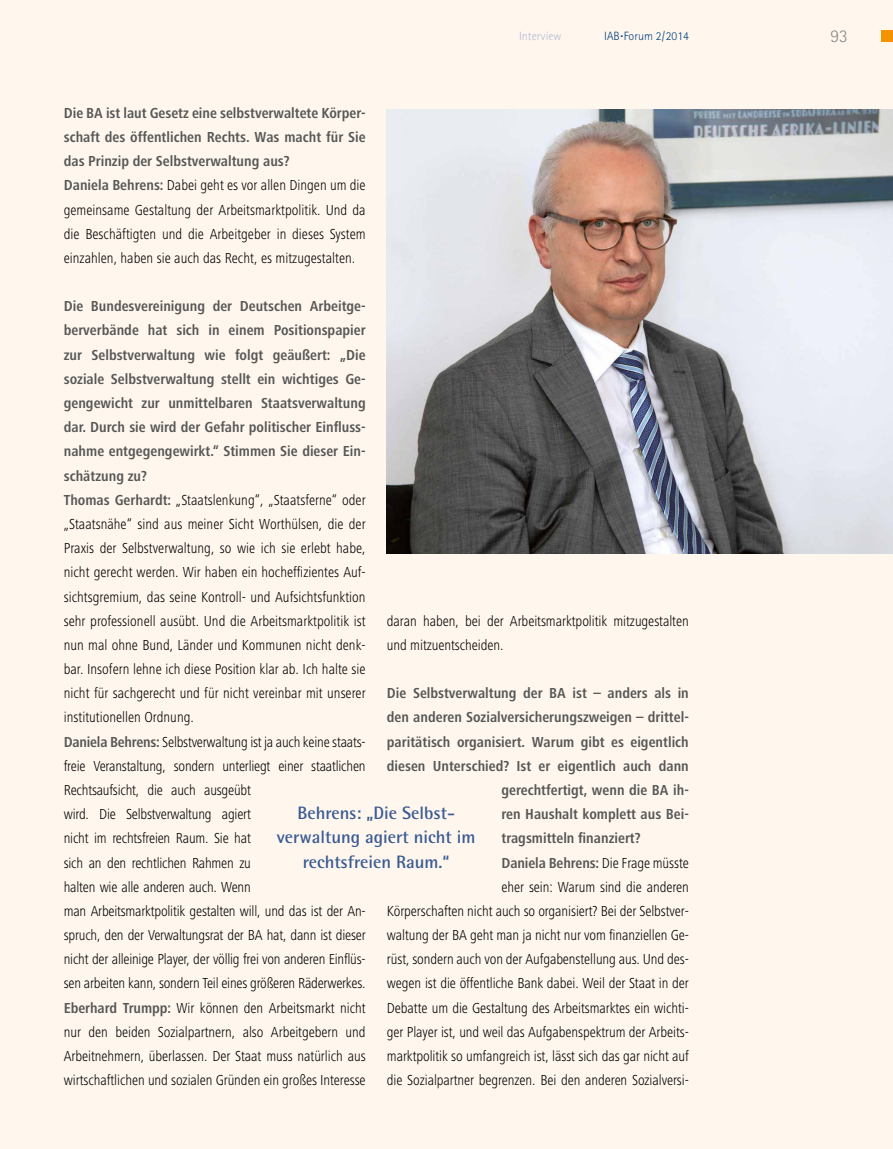
<style>
.page{position:relative;width:893px;height:1149px;background:#fff}
.page>*{position:absolute;margin:0;border:0;box-sizing:border-box;transform-origin:0 0}
.t1{font:700 18px/24.2px "Rotis Semi Sans";color:#3a5b93;text-align:center}
.t2{font:300 18px "Rotis Sans Serif";color:#878787}
.t3{font:300 condensed 15px/24.2px "Frutiger Next LT";letter-spacing:-.005em;color:#000}
.t4{font:700 condensed 15px "Frutiger Next LT";color:#575756}
.t5{font:300 12px "Rotis Sans Serif";color:#003f7d}
.t6{font:300 12px "Rotis Sans Serif";color:#b3b9d5}
.s1{font-weight:700;color:#575756}
.s2{font-weight:300;color:#000}
</style>
<div class="page">
<div style="left:0;top:0;width:893px;height:1148px;background:#fff7ee"></div>
<div style="left:881px;top:30px;width:12px;height:12px;background:#f39300"></div>
<img style="left:387px;top:109px;width:506px;height:444px">
<p class="t6" style="left:519px;top:29px;width:44px">Interview</p>
<p class="t5" style="left:604px;top:29px;width:86px">IAB<sup>.</sup>Forum 2/2014</p>
<p class="t2" style="left:830px;top:26px;width:19px">93</p>
<p class="t3" style="left:64px;top:101px;width:303px"><span class="s1">Die BA ist laut Gesetz eine selbstverwaltete Körper&shy;schaft des öffentlichen Rechts. Was macht für Sie das Prinzip der Selbstverwaltung aus?<br>Daniela Behrens:</span> Dabei geht es vor allen Dingen um die gemeinsame Gestaltung der Arbeitsmarktpolitik. Und da die Beschäftigten und die Arbeitgeber in dieses System einzahlen, haben sie auch das Recht, es mitzugestalten.</p>
<p class="t3" style="left:64px;top:294px;width:303px"><span class="s1">Die Bundesvereinigung der Deutschen Arbeitge&shy;berverbände hat sich in einem Positionspapier zur Selbstverwaltung wie folgt geäußert: „Die soziale Selbstverwaltung stellt ein wichtiges Ge&shy;gengewicht zur unmittelbaren Staatsverwaltung dar. Durch sie wird der Gefahr politischer Einfluss&shy;nahme entgegengewirkt.“ Stimmen Sie dieser Ein&shy;schätzung zu?<br>Thomas Gerhardt:</span> „Staatslenkung“, „Staatsferne“ oder „Staatsnähe“ sind aus meiner Sicht Worthülsen, die der Praxis der Selbstverwaltung, so wie ich sie erlebt habe, nicht gerecht werden. Wir haben ein hocheffizientes Auf&shy;sichtsgremium, das seine Kontroll- und Aufsichtsfunktion sehr professionell ausübt. Und die Arbeitsmarktpolitik ist nun mal ohne Bund, Länder und Kommunen nicht denk&shy;bar. Insofern lehne ich diese Position klar ab. Ich halte sie nicht für sachgerecht und für nicht vereinbar mit unserer institutionellen Ordnung.<br><span class="s1">Daniela Behrens:</span> Selbstverwaltung ist ja auch keine staats&shy;freie Veranstaltung, sondern unterliegt einer staatlichen Rechtsaufsicht, die auch ausgeübt<br>wird. Die Selbstverwaltung agiert<br>nicht im rechtsfreien Raum. Sie hat<br>sich an den rechtlichen Rahmen zu<br>halten wie alle anderen auch. Wenn<br>man Arbeitsmarktpolitik gestalten will, und das ist der An&shy;spruch, den der Verwaltungsrat der BA hat, dann ist dieser nicht der alleinige Player, der völlig frei von anderen Einflüs&shy;sen arbeiten kann, sondern Teil eines größeren Räderwerkes.<br><span class="s1">Eberhard Trumpp:</span> Wir können den Arbeitsmarkt nicht nur den beiden Sozialpartnern, also Arbeitgebern und Arbeitnehmern, überlassen. Der Staat muss natürlich aus wirtschaftlichen und sozialen Gründen ein großes Interesse</p>
<p class="t3" style="left:387px;top:608px;width:303px">daran haben, bei der Arbeitsmarktpolitik mitzugestalten und mitzuentscheiden.</p>
<p class="t4" style="left:387px;top:684px;width:303px">Die Selbstverwaltung der BA ist – anders als in</p>
<p class="t4" style="left:387px;top:708px;width:303px">den anderen Sozialversicherungszweigen – drittel-</p>
<p class="t4" style="left:387px;top:733px;width:303px">paritätisch organisiert. Warum gibt es eigentlich</p>
<p class="t4" style="left:387px;top:757px;width:303px">diesen Unterschied? Ist er eigentlich auch dann</p>
<p class="t4" style="left:501px;top:781px;width:189px">gerechtfertigt, wenn die BA ih-</p>
<p class="t4" style="left:501px;top:805px;width:189px">ren Haushalt komplett aus Bei-</p>
<p class="t4" style="left:501px;top:829px;width:141px">tragsmitteln finanziert?</p>
<p class="t4" style="left:501px;top:853px;width:189px">Daniela Behrens: <span class="s2">Die Frage müsste</span></p>
<p class="t3" style="left:501px;top:874px;width:189px">eher sein: Warum sind die anderen</p>
<p class="t3" style="left:387px;top:898px;width:303px">Körperschaften nicht auch so organisiert? Bei der Selbstver-</p>
<p class="t3" style="left:387px;top:922px;width:303px">waltung der BA geht man ja nicht nur vom finanziellen Ge-</p>
<p class="t3" style="left:387px;top:947px;width:303px">rüst, sondern auch von der Aufgabenstellung aus. Und des-</p>
<p class="t3" style="left:387px;top:971px;width:303px">wegen ist die öffentliche Bank dabei. Weil der Staat in der</p>
<p class="t3" style="left:387px;top:995px;width:303px">Debatte um die Gestaltung des Arbeitsmarktes ein wichti-</p>
<p class="t3" style="left:387px;top:1019px;width:303px">ger Player ist, und weil das Aufgabenspektrum der Arbeits-</p>
<p class="t3" style="left:387px;top:1043px;width:303px">marktpolitik so umfangreich ist, lässt sich das gar nicht auf</p>
<p class="t3" style="left:387px;top:1067px;width:303px">die Sozialpartner begrenzen. Bei den anderen Sozialversi-</p>
<p class="t1" style="left:277px;top:800px;width:200px">Behrens: „Die Selbst&shy;verwaltung agiert nicht im rechtsfreien Raum.“</p>
</div>
